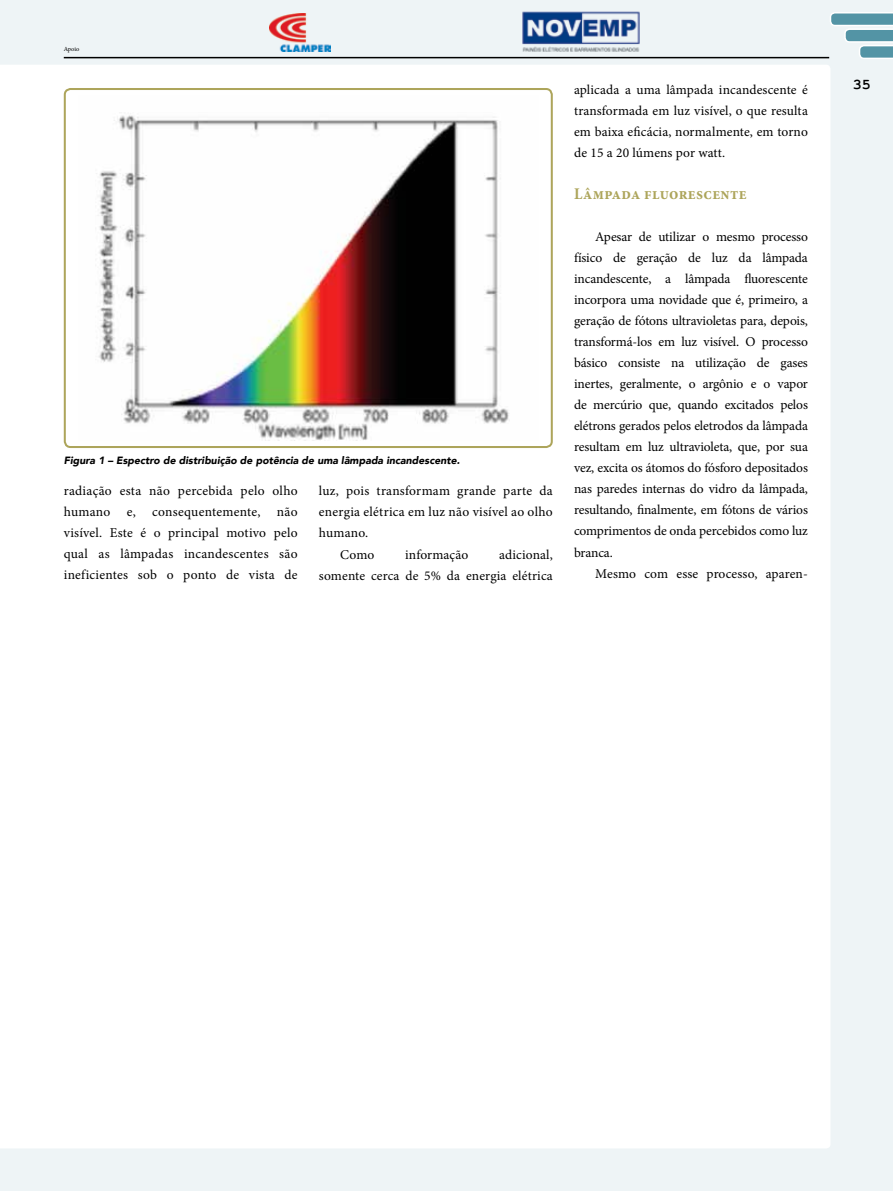
<style>
.page{position:relative;width:893px;height:1191px;background:#eef4f6}
.page>*{position:absolute;margin:0;border:0;box-sizing:border-box;transform-origin:0 0}
.t1{font:700 condensed 16.5px "Minion Pro";letter-spacing:.02em;color:#ada55b}
.t2{font:700 15px "Courier New";color:#000}
.t3{font:13.5px/21px "Minion Pro";letter-spacing:.01em;color:#000;text-align:justify}
.t4{font:italic 900 10.5px "Avenir";color:#000}
.t5{font:6.3px "Minion Pro";letter-spacing:-.005em;color:#000}
</style>
<div class="page">
<img style="left:269px;top:13px;width:61px;height:39px">
<img style="left:522px;top:11px;width:118px;height:41px">
<div style="left:0;top:65px;width:830px;height:1083px;background:#fff"></div>
<hr style="left:64px;top:57px;width:765px;height:1px;background:#000">
<svg style="left:830px;top:12px;width:63px;height:47px"></svg>
<div style="left:64px;top:88px;width:489px;height:360px;border:2px solid #ada55b;border-radius:6px"></div>
<img style="left:78px;top:95px;width:460px;height:345px">
<p class="t5" style="left:64px;top:45px;width:17px">Apoio</p>
<p class="t4" style="left:64px;top:452px;width:398px">Figura 1 – Espectro de distribuição de potência de uma lâmpada incandescente.</p>
<p class="t3" style="left:64px;top:481px;width:235px">radiação esta não percebida pelo olho humano e, consequentemente, não visível. Este é o principal motivo pelo qual as lâmpadas incandescentes são ineficientes sob o ponto de vista de</p>
<p class="t3" style="left:319px;top:481px;width:235px">luz, pois transformam grande parte da</p>
<p class="t3" style="left:319px;top:502px;width:235px">energia elétrica em luz não visível ao olho</p>
<p class="t3" style="left:319px;top:523px;width:51px">humano.</p>
<p class="t3" style="left:340px;top:544px;width:36px">Como</p>
<p class="t3" style="left:405px;top:544px;width:65px">informação</p>
<p class="t3" style="left:319px;top:544px;width:235px;text-align:right">adicional,<br>somente cerca de 5% da energia elétrica</p>
<p class="t3" style="left:574px;top:79px;width:235px">aplicada a uma lâmpada incandescente é transformada em luz visível, o que resulta em baixa eficácia, normalmente, em torno de 15 a 20 lúmens por watt.</p>
<p class="t1" style="left:574px;top:183px;width:174px">Lâmpada fluorescente</p>
<p class="t3" style="left:574px;top:226px;width:235px;text-indent:21px">Apesar de utilizar o mesmo processo físico de geração de luz da lâmpada incandescente, a lâmpada fluorescente incorpora uma novidade que é, primeiro, a geração de fótons ultravioletas para, depois, transformá-los em luz visível. O processo básico consiste na utilização de gases inertes, geralmente, o argônio e o vapor de mercúrio que, quando excitados pelos elétrons gerados pelos eletrodos da lâmpada resultam em luz ultravioleta, que, por sua vez, excita os átomos do fósforo depositados nas paredes internas do vidro da lâmpada, resultando, finalmente, em fótons de vários comprimentos de onda percebidos como luz branca.</p>
<p class="t3" style="left:595px;top:563px;width:213px">Mesmo com esse processo, aparen-</p>
<p class="t2" style="left:853px;top:75px;width:19px">35</p>
</div>
